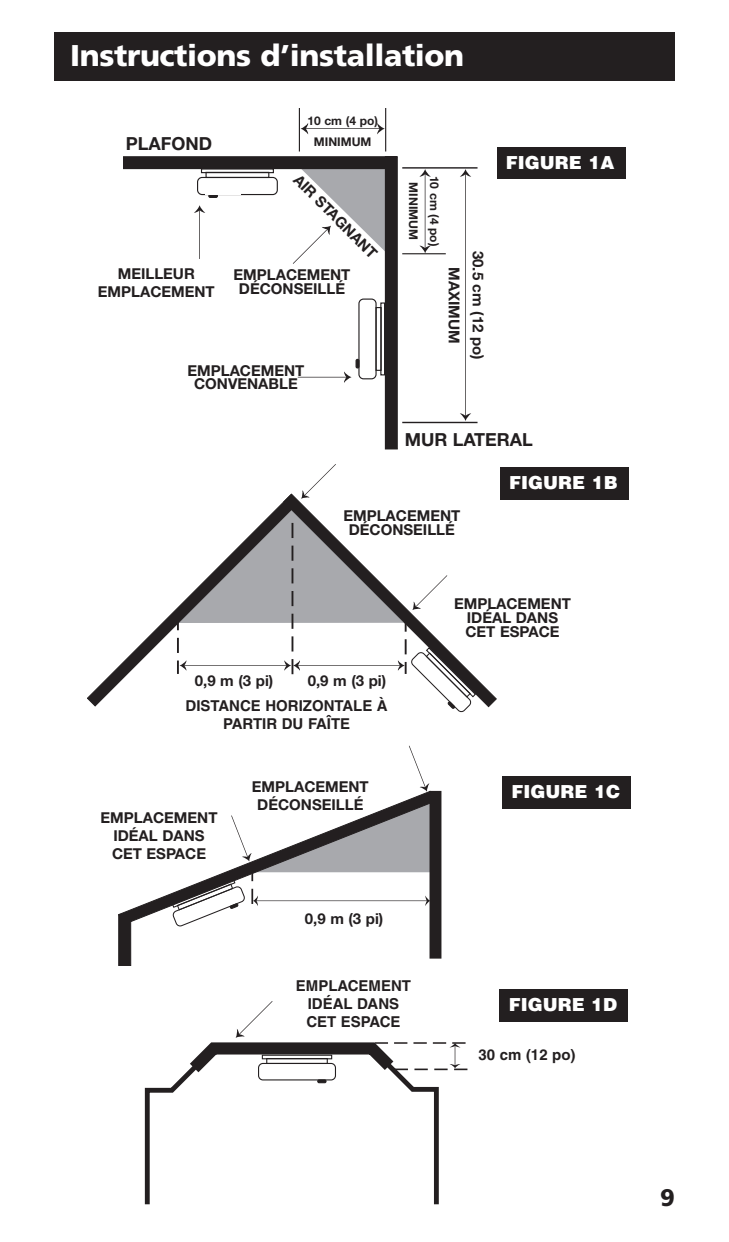
<style>
.page{position:relative;width:729px;height:1242px;background:#fff}
.page>*{position:absolute;margin:0;border:0;box-sizing:border-box;transform-origin:0 0}
.t1{font:900 30px "Frutiger";letter-spacing:-.01em;color:#fff}
.t2{font:900 24px "Frutiger";color:#231f20}
.t3{font:900 18px "Helvetica";color:#fff}
.t4{font:700 18px "Helvetica Neue";color:#231f20}
.t5{font:700 15px/14.1px "Helvetica Neue";color:#231f20;text-align:center}
.t6{font:700 15px/18px "Helvetica";color:#231f20;text-align:center}
.t7{font:700 12px/21px "Helvetica Neue";color:#231f20;text-align:center}
</style>
<div class="page">
<div style="left:54px;top:32px;width:621px;height:49px;background:#231f20"></div>
<svg style="left:145px;top:1082px;width:294px;height:122px"></svg>
<svg style="left:177px;top:1001px;width:291px;height:84px"></svg>
<div style="left:124px;top:157px;width:272px;height:12px;background:#231f20"></div>
<div style="left:123px;top:156px;width:273px;height:13px;border:1px solid #231f20"></div>
<div style="left:385px;top:157px;width:12px;height:292px;background:#231f20"></div>
<div style="left:385px;top:156px;width:13px;height:293px;border:1px solid #231f20"></div>
<div style="left:197px;top:177px;width:81px;height:18px;border:1px solid #231f20;border-radius:5px"></div>
<div style="left:208px;top:194px;width:10px;height:4px;border:1px solid #231f20"></div>
<div style="left:206px;top:172px;width:63px;height:6px;border:1px solid #231f20"></div>
<div style="left:201px;top:168px;width:73px;height:5px;border:1px solid #231f20"></div>
<div style="left:358px;top:299px;width:19px;height:80px;border:1px solid #231f20;border-radius:5px"></div>
<div style="left:356px;top:359px;width:4px;height:10px;border:1px solid #231f20"></div>
<div style="left:375px;top:307px;width:7px;height:64px;border:1px solid #231f20"></div>
<div style="left:380px;top:302px;width:5px;height:73px;border:1px solid #231f20"></div>
<hr style="left:299px;top:108px;width:1px;height:44px;background:#231f20">
<hr style="left:385px;top:108px;width:1px;height:44px;background:#231f20">
<hr style="left:402px;top:253px;width:44px;height:1px;background:#231f20">
<hr style="left:402px;top:167px;width:76px;height:2px;background:#231f20">
<hr style="left:402px;top:422px;width:76px;height:1px;background:#231f20">
<svg style="left:301px;top:123px;width:84px;height:11px"></svg>
<svg style="left:419px;top:169px;width:12px;height:84px"></svg>
<svg style="left:460px;top:169px;width:11px;height:252px"></svg>
<svg style="left:194px;top:205px;width:11px;height:54px"></svg>
<svg style="left:293px;top:169px;width:93px;height:95px"></svg>
<svg style="left:298px;top:359px;width:61px;height:24px"></svg>
<div style="left:205px;top:190px;width:35px;height:5px;background:#fff"></div>
<svg style="left:87px;top:502px;width:196px;height:204px"></svg>
<svg style="left:283px;top:494px;width:214px;height:213px"></svg>
<svg style="left:301px;top:464px;width:35px;height:35px"></svg>
<svg style="left:177px;top:510px;width:300px;height:202px"></svg>
<svg style="left:409px;top:746px;width:20px;height:45px"></svg>
<svg style="left:121px;top:791px;width:309px;height:134px"></svg>
<div style="left:430px;top:791px;width:11px;height:167px;background:#231f20"></div>
<svg style="left:119px;top:913px;width:12px;height:53px"></svg>
<svg style="left:171px;top:800px;width:259px;height:128px"></svg>
<div style="left:500px;top:990px;width:128px;height:32px;background:#231f20"></div>
<div style="left:502px;top:776px;width:129px;height:32px;background:#231f20"></div>
<div style="left:500px;top:467px;width:129px;height:32px;background:#231f20"></div>
<div style="left:497px;top:147px;width:129px;height:32px;background:#231f20"></div>
<h1 class="t1" style="left:70px;top:43px;width:396px">Instructions d’installation</h1>
<p class="t4" style="left:126px;top:129px;width:88px">PLAFOND</p>
<p class="t5" style="left:98px;top:265px;width:118px;line-height:18px">MEILLEUR<br>EMPLACEMENT</p>
<p class="t7" style="left:307px;top:111px;width:72px">10 cm (4 po)<br>MINIMUM</p>
<p class="t5" style="left:301px;top:172px;width:112px;rotate:45deg">AIR STAGNANT</p>
<p class="t5" style="left:234px;top:268px;width:118px">EMPLACEMENT<br>DÉCONSEILLÉ</p>
<p class="t5" style="left:187px;top:364px;width:118px">EMPLACEMENT<br>CONVENABLE</p>
<p class="t7" style="left:445px;top:176px;width:72px;rotate:90deg">10 cm (4 po)<br>MINIMUM</p>
<p class="t5" style="left:490px;top:251px;width:111px;line-height:24px;rotate:90deg">30.5 cm (12 po)<br>MAXIMUM</p>
<p class="t3" style="left:506px;top:156px;width:110px">FIGURE 1A</p>
<p class="t4" style="left:405px;top:426px;width:130px">MUR LATERAL</p>
<p class="t3" style="left:509px;top:476px;width:110px">FIGURE 1B</p>
<p class="t5" style="left:343px;top:509px;width:118px">EMPLACEMENT<br>DÉCONSEILLÉ</p>
<p class="t5" style="left:195px;top:674px;width:80px">0,9 m (3 pi)</p>
<p class="t5" style="left:308px;top:674px;width:80px">0,9 m (3 pi)</p>
<p class="t6" style="left:186px;top:698px;width:204px">DISTANCE HORIZONTALE À<br>PARTIR DU FAÎTE</p>
<p class="t5" style="left:101px;top:809px;width:118px;line-height:18px">EMPLACEMENT<br>IDÉAL DANS<br>CET ESPACE</p>
<p class="t5" style="left:252px;top:778px;width:118px;line-height:18px">EMPLACEMENT<br>DÉCONSEILLÉ</p>
<p class="t5" style="left:305px;top:912px;width:80px">0,9 m (3 pi)</p>
<p class="t6" style="left:296px;top:978px;width:117px">EMPLACEMENT<br>IDÉAL DANS<br>CET ESPACE</p>
<p class="t5" style="left:454px;top:597px;width:118px">EMPLACEMENT<br>IDÉAL DANS<br>CET ESPACE</p>
<p class="t3" style="left:511px;top:785px;width:110px">FIGURE 1C</p>
<p class="t3" style="left:509px;top:998px;width:110px">FIGURE 1D</p>
<p class="t6" style="left:478px;top:1047px;width:99px">30 cm (12 po)</p>
<h2 class="t2" style="left:660px;top:1188px;width:16px">9</h2>
</div>
